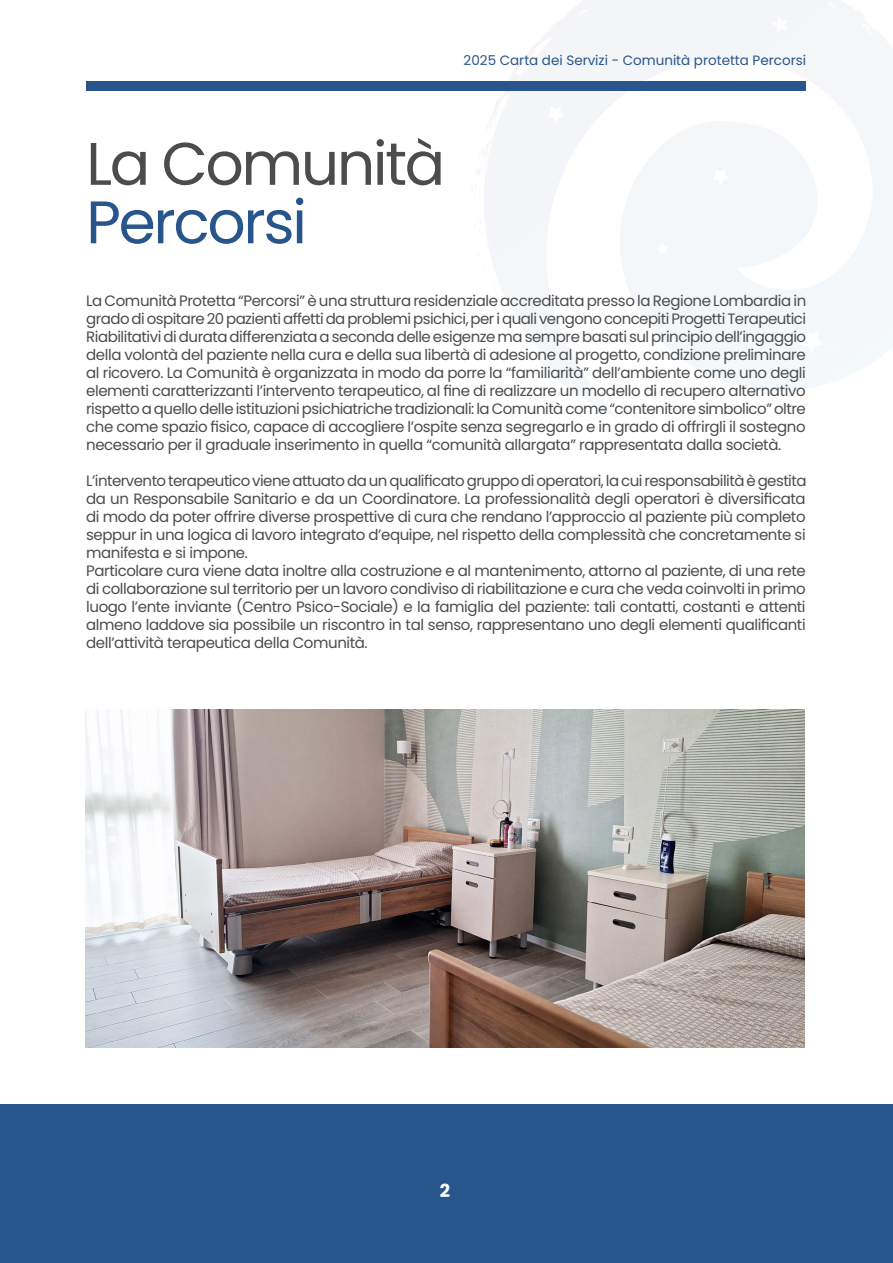
<style>
.page{position:relative;width:893px;height:1263px;background:#fff}
.page>*{position:absolute;margin:0;border:0;box-sizing:border-box;transform-origin:0 0}
.Title__Left{font:60px "Poppins";letter-spacing:-.04em;color:#4b4c4d}
.Title__Left-2{font:60px "Poppins";letter-spacing:-.04em;color:#28558c}
.Body__Right{font:700 18px "Poppins";color:#fff}
.Body__Left_Justify{font:15px/18px "Poppins";letter-spacing:-.025em;color:#4b4c4d;text-align:justify}
.Body__Right-2{font:13.5px "Poppins";color:#28558c}
</style>
<div class="page">
<img style="left:85px;top:710px;width:720px;height:337px">
<div style="left:0;top:1104px;width:893px;height:159px;background:#28558c"></div>
<div style="left:86px;top:81px;width:720px;height:10px;background:#28558c"></div>
<p class="Body__Right-2" style="left:464px;top:53px;width:344px">2025 Carta dei Servizi - Comunità protetta Percorsi</p>
<p class="Title__Left" style="left:86px;top:129px;width:360px">La Comunità</p>
<p class="Title__Left-2" style="left:86px;top:187px;width:222px">Percorsi</p>
<p class="Body__Left_Justify" style="left:86px;top:292px;width:722px">La Comunità Protetta “Percorsi” è una struttura residenziale accreditata presso la Regione Lombardia in grado di ospitare 20 pazienti affetti da problemi psichici, per i quali vengono concepiti Progetti Terapeutici Riabilitativi di durata differenziata a seconda delle esigenze ma sempre basati sul principio dell’ingaggio della volontà del paziente nella cura e della sua libertà di adesione al progetto, condizione preliminare al ricovero. La Comunità è organizzata in modo da porre la “familiarità” dell’ambiente come uno degli elementi caratterizzanti l’intervento terapeutico, al fine di realizzare un modello di recupero alternativo rispetto a quello delle istituzioni psichiatriche tradizionali: la Comunità come “contenitore simbolico” oltre che come spazio fisico, capace di accogliere l’ospite senza segregarlo e in grado di offrirgli il sostegno necessario per il graduale inserimento in quella “comunità allargata” rappresentata dalla società.</p>
<p class="Body__Left_Justify" style="left:86px;top:472px;width:722px">L’intervento terapeutico viene attuato da un qualificato gruppo di operatori, la cui responsabilità è gestita da un Responsabile Sanitario e da un Coordinatore. La professionalità degli operatori è diversificata di modo da poter offrire diverse prospettive di cura che rendano l’approccio al paziente più completo seppur in una logica di lavoro integrato d’equipe, nel rispetto della complessità che concretamente si manifesta e si impone.</p>
<p class="Body__Left_Justify" style="left:86px;top:562px;width:721px">Particolare cura viene data inoltre alla costruzione e al mantenimento, attorno al paziente, di una rete di collaborazione sul territorio per un lavoro condiviso di riabilitazione e cura che veda coinvolti in primo luogo l’ente inviante (Centro Psico-Sociale) e la famiglia del paziente: tali contatti, costanti e attenti almeno laddove sia possibile un riscontro in tal senso, rappresentano uno degli elementi qualificanti dell’attività terapeutica della Comunità.</p>
<p class="Body__Right" style="left:440px;top:1180px;width:12px">2</p>
</div>
